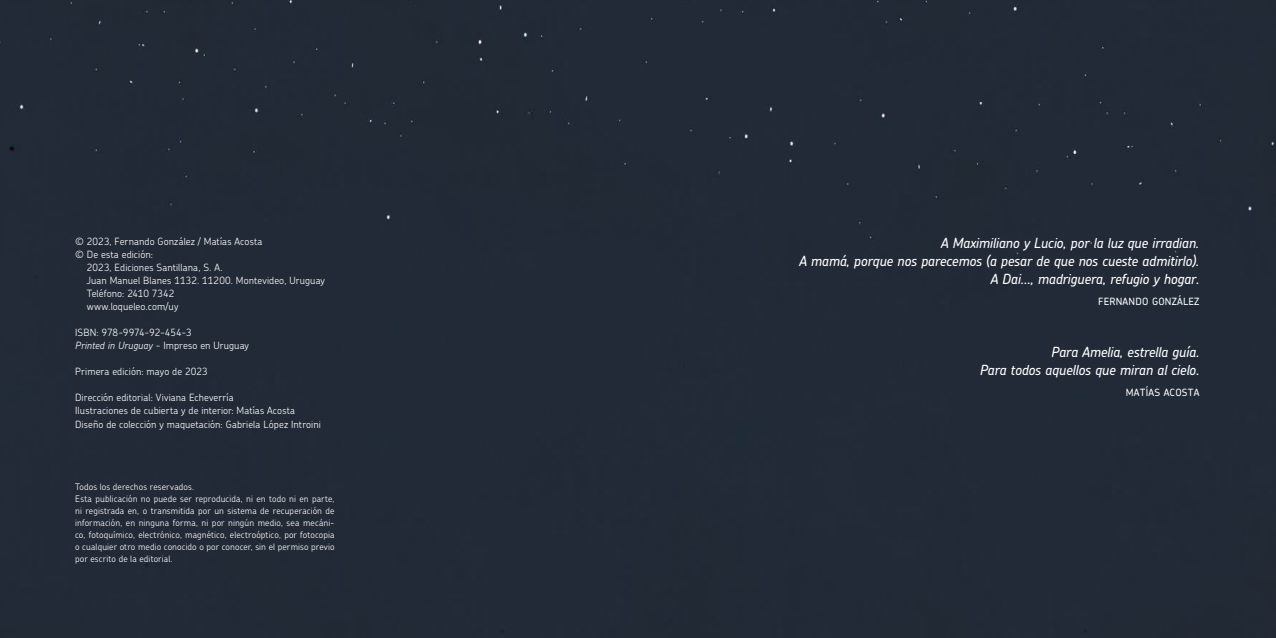
<style>
.page{position:relative;width:1276px;height:638px;background:#222a37}
.page>*{position:absolute;margin:0;border:0;box-sizing:border-box;transform-origin:0 0}
.t1{font:italic 500 14px/18px "Chevin";letter-spacing:-.02em;color:#fff;text-align:right}
.t2{font:300 10px/13px "Chevin";letter-spacing:.01em;color:#fff}
.t3{font:500 10px "Chevin";letter-spacing:.02em;color:#fff}
.t4{font:300 9px/12px "Chevin";letter-spacing:.015em;color:#fff}
.s1{font-style:italic}
</style>
<div class="page">
<p class="t2" style="left:75px;top:234px;width:189px">© 2023, Fernando González / Matías Acosta</p>
<p class="t2" style="left:75px;top:247px;width:79px">© De esta edición:</p>
<p class="t2" style="left:87px;top:260px;width:137px">2023, Ediciones Santillana, S. A.</p>
<p class="t2" style="left:87px;top:273px;width:240px">Juan Manuel Blanes 1132. 11200. Montevideo, Uruguay</p>
<p class="t2" style="left:87px;top:286px;width:89px">Teléfono: 2410 7342</p>
<p class="t2" style="left:87px;top:299px;width:93px">www.loqueleo.com/uy</p>
<p class="t2" style="left:75px;top:325px;width:175px">ISBN: 978-9974-92-454-3<br><span class="s1">Printed in Uruguay</span> - Impreso en Uruguay</p>
<p class="t2" style="left:75px;top:364px;width:134px">Primera edición: mayo de 2023</p>
<p class="t2" style="left:75px;top:390px;width:221px">Dirección editorial: Viviana Echeverría<br>Ilustraciones de cubierta y de interior: Matías Acosta</p>
<p class="t2" style="left:75px;top:417px;width:247px">Diseño de colección y maquetación: Gabriela López Introini</p>
<p class="t4" style="left:75px;top:480px;width:261px">Todos los derechos reservados.<br>Esta publicación no puede ser reproducida, ni en todo ni en parte, ni registrada en, o transmitida por un sistema de recuperación de información, en ninguna forma, ni por ningún medio, sea mecáni&shy;co, fotoquímico, electrónico, magnético, electroóptico, por fotocopia o cualquier otro medio conocido o por conocer, sin el permiso previo por escrito de la editorial.</p>
<h1 class="t1" style="left:799px;top:233px;width:402px">A Maximiliano y Lucio, por la luz que irradian.<br>A mamá, porque nos parecemos (a pesar de que nos cueste admitirlo).<br>A Dai…, madriguera, refugio y hogar.</h1>
<p class="t3" style="left:1098px;top:295px;width:103px">FERNANDO GONZÁLEZ</p>
<h1 class="t1" style="left:979px;top:342px;width:221px">Para Amelia, estrella guía.<br>Para todos aquellos que miran al cielo.</h1>
<p class="t3" style="left:1126px;top:386px;width:75px">MATÍAS ACOSTA</p>
</div>
